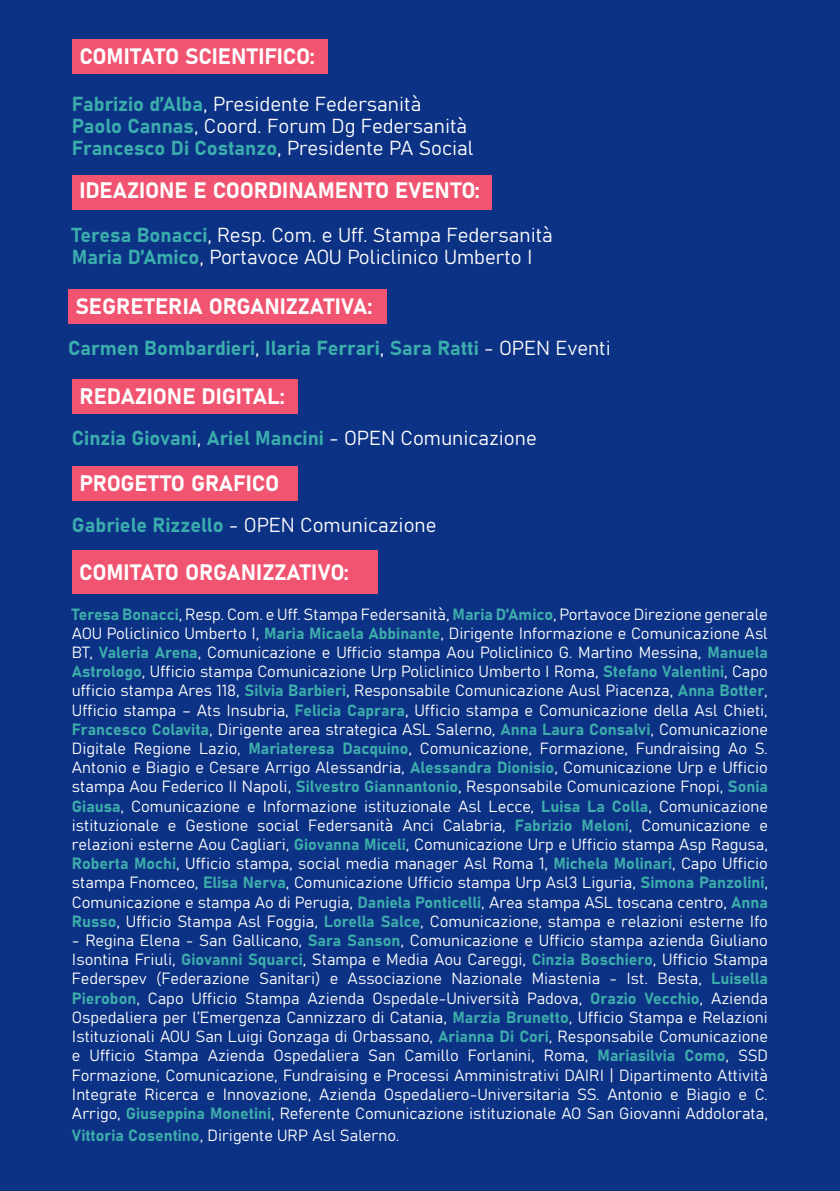
<style>
.page{position:relative;width:840px;height:1191px;background:#fff}
.page>*{position:absolute;margin:0;border:0;box-sizing:border-box;transform-origin:0 0}
.t1{font:22px "Bahnschrift";color:#fff}
.t2{font:20px/22px "Bahnschrift";color:#fff}
.t3{font:20px "Bahnschrift";color:#3aadac}
.t4{font:16px/19.2px "Bahnschrift";color:#fff;text-align:justify}
.s1{color:#3aadac}
.s2{color:#fff}
.s3{color:#3dadab}
</style>
<div class="page">
<div style="left:0;top:0;width:839px;height:1191px;background:#0c3285"></div>
<div style="left:72px;top:551px;width:305px;height:43px;background:#f05470"></div>
<div style="left:72px;top:40px;width:255px;height:34px;background:#f05470"></div>
<div style="left:72px;top:175px;width:419px;height:34px;background:#f05470"></div>
<div style="left:68px;top:289px;width:318px;height:35px;background:#f05470"></div>
<div style="left:72px;top:379px;width:225px;height:35px;background:#f05470"></div>
<div style="left:72px;top:466px;width:225px;height:35px;background:#f05470"></div>
<h1 class="t1" style="left:79px;top:40px;width:237px">COMITATO SCIENTIFICO:</h1>
<p class="t2" style="left:72px;top:92px;width:403px"><span class="s1">Fabrizio d’Alba</span>, Presidente Federsanità<br><span class="s1">Paolo Cannas</span>, Coord. Forum Dg Federsanità<br><span class="s1">Francesco Di Costanzo</span>, Presidente PA Social</p>
<h1 class="t1" style="left:79px;top:174px;width:402px">IDEAZIONE E COORDINAMENTO EVENTO:</h1>
<p class="t2" style="left:72px;top:222px;width:482px"><span class="s1">Teresa Bonacci</span>, Resp. Com. e Uff. Stampa Federsanità<br><span class="s1">Maria D’Amico</span>, Portavoce AOU Policlinico Umberto I</p>
<h1 class="t1" style="left:76px;top:289px;width:298px">SEGRETERIA ORGANIZZATIVA:</h1>
<p class="t3" style="left:68px;top:333px;width:544px">Carmen Bombardieri<span class="s2">,</span> Ilaria Ferrari<span class="s2">,</span> Sara Ratti <span class="s2">- OPEN Eventi</span></p>
<h1 class="t1" style="left:79px;top:379px;width:207px">REDAZIONE DIGITAL:</h1>
<p class="t3" style="left:72px;top:423px;width:466px">Cinzia Giovani<span class="s2">,</span> Ariel Mancini <span class="s2">- OPEN Comunicazione</span></p>
<h1 class="t1" style="left:79px;top:467px;width:201px">PROGETTO GRAFICO</h1>
<p class="t2" style="left:72px;top:513px;width:366px"><span class="s1">Gabriele Rizzello</span> - OPEN Comunicazione</p>
<h1 class="t1" style="left:79px;top:555px;width:271px">COMITATO ORGANIZZATIVO:</h1>
<p class="t4" style="left:72px;top:603px;width:697px"><span class="s3">Teresa Bonacci</span>, Resp. Com. e Uff. Stampa Federsanità, <span class="s3">Maria D’Amico</span>, Portavoce Direzione generale AOU Policlinico Umberto I, <span class="s3">Maria Micaela Abbinante</span>, Dirigente Informazione e Comunicazione Asl BT, <span class="s3">Valeria Arena</span>, Comunicazione e Ufficio stampa Aou Policlinico G. Martino Messina, <span class="s3">Manuela Astrologo</span>, Ufficio stampa Comunicazione Urp Policlinico Umberto I Roma, <span class="s3">Stefano Valentini</span>, Capo ufficio stampa Ares 118, <span class="s3">Silvia Barbieri</span>, Responsabile Comunicazione Ausl Piacenza, <span class="s3">Anna Botter</span>, Ufficio stampa – Ats Insubria, <span class="s3">Felicia Caprara</span>, Ufficio stampa e Comunicazione della Asl Chieti, <span class="s3">Francesco Colavita</span>, Dirigente area strategica ASL Salerno, <span class="s3">Anna Laura Consalvi</span>, Comunicazione Digitale Regione Lazio, <span class="s3">Mariateresa Dacquino</span>, Comunicazione, Formazione, Fundraising Ao S.<br>Antonio e Biagio e Cesare Arrigo Alessandria, <span class="s3">Alessandra Dionisio</span>, Comunicazione Urp e Ufficio stampa Aou Federico II Napoli, <span class="s3">Silvestro Giannantonio</span>, Responsabile Comunicazione Fnopi, <span class="s3">Sonia Giausa</span>, Comunicazione e Informazione istituzionale Asl Lecce, <span class="s3">Luisa La Colla</span>, Comunicazione istituzionale e Gestione social Federsanità Anci Calabria, <span class="s3">Fabrizio Meloni</span>, Comunicazione e relazioni esterne Aou Cagliari, <span class="s3">Giovanna Miceli</span>, Comunicazione Urp e Ufficio stampa Asp Ragusa, <span class="s3">Roberta Mochi</span>, Ufficio stampa, social media manager Asl Roma 1, <span class="s3">Michela Molinari</span>, Capo Ufficio stampa Fnomceo, <span class="s3">Elisa Nerva</span>, Comunicazione Ufficio stampa Urp Asl3 Liguria, <span class="s3">Simona Panzolini</span>, Comunicazione e stampa Ao di Perugia, <span class="s3">Daniela Ponticelli</span>, Area stampa ASL toscana centro, <span class="s3">Anna Russo</span>, Ufficio Stampa Asl Foggia, <span class="s3">Lorella Salce</span>, Comunicazione, stampa e relazioni esterne Ifo</p>
<p class="t4" style="left:72px;top:929px;width:697px">- Regina Elena - San Gallicano, <span class="s3">Sara Sanson</span>, Comunicazione e Ufficio stampa azienda Giuliano Isontina Friuli, <span class="s3">Giovanni Squarci</span>, Stampa e Media Aou Careggi, <span class="s3">Cinzia Boschiero</span>, Ufficio Stampa Federspev (Federazione Sanitari) e Associazione Nazionale Miastenia - Ist. Besta, <span class="s3">Luisella Pierobon</span>, Capo Ufficio Stampa Azienda Ospedale-Università Padova, <span class="s3">Orazio Vecchio</span>, Azienda Ospedaliera per l’Emergenza Cannizzaro di Catania, <span class="s3">Marzia Brunetto</span>, Ufficio Stampa e Relazioni Istituzionali AOU San Luigi Gonzaga di Orbassano, <span class="s3">Arianna Di Cori</span>, Responsabile Comunicazione e Ufficio Stampa Azienda Ospedaliera San Camillo Forlanini, Roma, <span class="s3">Mariasilvia Como</span>, SSD Formazione, Comunicazione, Fundraising e Processi Amministrativi DAIRI | Dipartimento Attività Integrate Ricerca e Innovazione, Azienda Ospedaliero-Universitaria SS. Antonio e Biagio e C.<br>Arrigo, <span class="s3">Giuseppina Monetini</span>, Referente Comunicazione istituzionale AO San Giovanni Addolorata,</p>
<p class="t4" style="left:72px;top:1124px;width:329px"><span class="s3">Vittoria Cosentino</span>, Dirigente URP Asl Salerno.</p>
</div>
